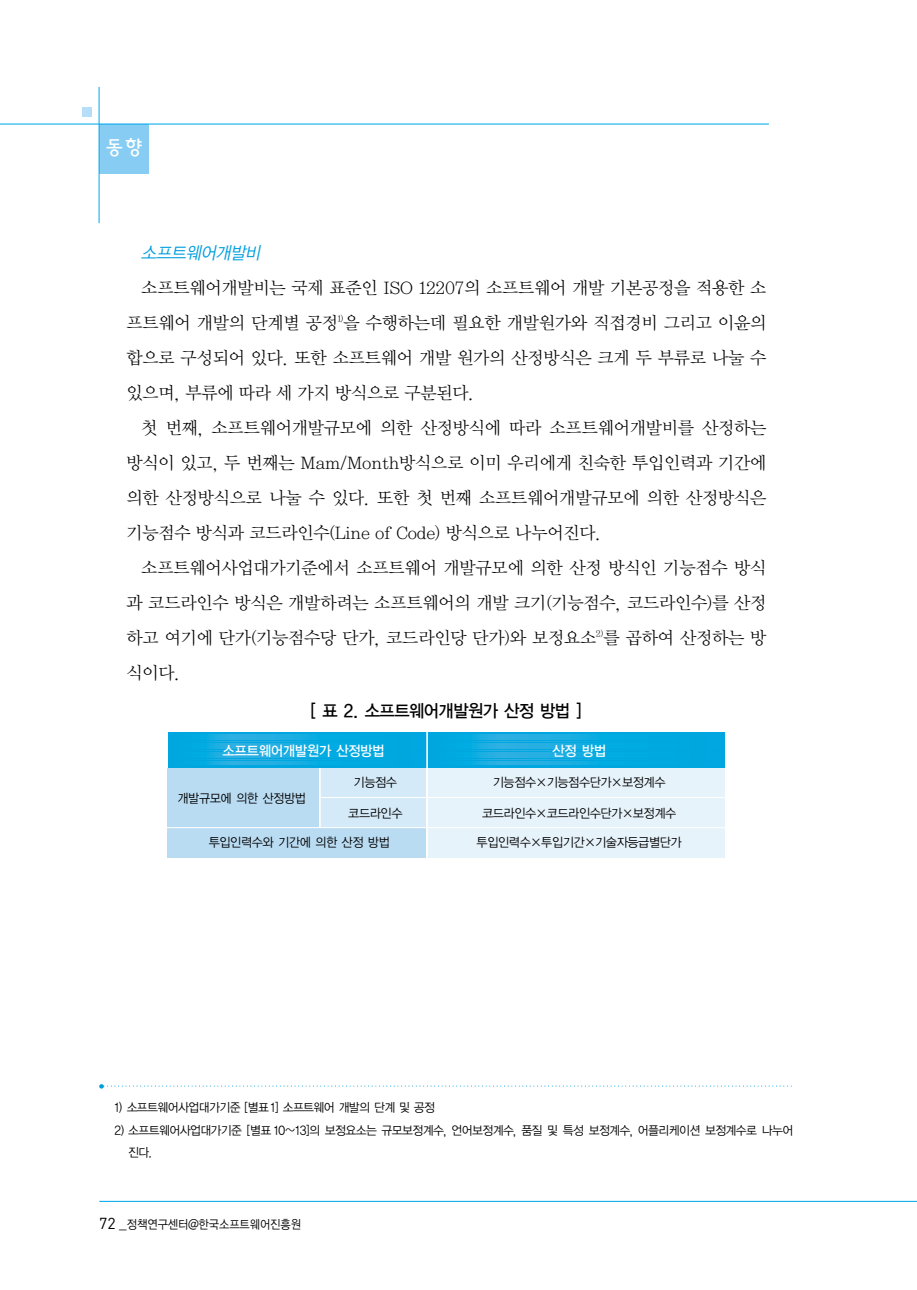
<style>
.page{position:relative;width:917px;height:1290px;background:#fff}
.page>*{position:absolute;margin:0;border:0;box-sizing:border-box;transform-origin:0 0}
.t1{font:19.25px "YGO23 KS Cpc EUC H";color:#fff}
.t2{font:17.5px/35px "Y Mj O12";letter-spacing:-.085em;color:#000;text-align:justify}
.t3{font:17.5px "YGO13";letter-spacing:-.11em;color:#000;scale:.95 1}
.t4{font:italic 17.5px "YGO12";color:#009edd;scale:.95 1}
.t5{font:14.17px "YGO13";letter-spacing:-.1em;color:#fff;scale:.95 1}
.t6{font:12.6px "YGO12";letter-spacing:-.1em;color:#000;scale:.95 1}
.t7{font:12.25px/22.8px "YGO12";letter-spacing:-.115em;color:#000;scale:.95 1}
.t8{font:12.25px "YGO12";letter-spacing:-.07em;color:#000;scale:.9 1}
.s1{font-family:"DIN";font-size:15.75px}
.s2{font-family:"DIN";font-size:14px}
</style>
<div class="page">
<div style="left:99px;top:124px;width:50px;height:50px;background:#87cdf3"></div>
<hr style="left:99px;top:1201px;width:818px;height:1px;background:#00a8ec">
<hr style="left:0;top:123px;width:769px;height:2px;background:#00a8ec">
<hr style="left:99px;top:87px;width:1px;height:136px;background:#00a8ec">
<div style="left:82px;top:107px;width:10px;height:10px;background:#b6def8"></div>
<svg style="left:99px;top:1084px;width:693px;height:4px"></svg>
<div style="left:168px;top:827px;width:258px;height:30px;background:#badcf3"></div>
<div style="left:168px;top:768px;width:151px;height:59px;background:#badcf3"></div>
<svg style="left:168px;top:732px;width:258px;height:36px;fill:#00a6df"></svg>
<svg style="left:170px;top:734px;width:254px;height:1px"></svg>
<svg style="left:170px;top:737px;width:254px;height:1px"></svg>
<svg style="left:170px;top:739px;width:254px;height:1px"></svg>
<svg style="left:170px;top:741px;width:254px;height:1px"></svg>
<svg style="left:170px;top:743px;width:254px;height:1px"></svg>
<svg style="left:170px;top:746px;width:254px;height:1px"></svg>
<svg style="left:170px;top:748px;width:254px;height:1px"></svg>
<svg style="left:170px;top:750px;width:254px;height:1px"></svg>
<svg style="left:170px;top:752px;width:254px;height:1px"></svg>
<svg style="left:170px;top:755px;width:254px;height:1px"></svg>
<svg style="left:170px;top:757px;width:254px;height:1px"></svg>
<svg style="left:170px;top:759px;width:254px;height:1px"></svg>
<svg style="left:170px;top:761px;width:254px;height:1px"></svg>
<svg style="left:170px;top:764px;width:254px;height:1px"></svg>
<div style="left:320px;top:768px;width:106px;height:59px;background:#d4eaf8"></div>
<hr style="left:319px;top:768px;width:2px;height:60px;background:#fff">
<div style="left:427px;top:768px;width:298px;height:89px;background:#e7f3fb"></div>
<svg style="left:428px;top:732px;width:297px;height:36px;fill:#00a6df"></svg>
<svg style="left:429px;top:734px;width:293px;height:1px"></svg>
<svg style="left:429px;top:737px;width:293px;height:1px"></svg>
<svg style="left:429px;top:739px;width:293px;height:1px"></svg>
<svg style="left:429px;top:741px;width:293px;height:1px"></svg>
<svg style="left:429px;top:743px;width:293px;height:1px"></svg>
<svg style="left:429px;top:746px;width:293px;height:1px"></svg>
<svg style="left:429px;top:748px;width:293px;height:1px"></svg>
<svg style="left:429px;top:750px;width:293px;height:1px"></svg>
<svg style="left:429px;top:752px;width:293px;height:1px"></svg>
<svg style="left:429px;top:755px;width:293px;height:1px"></svg>
<svg style="left:429px;top:757px;width:293px;height:1px"></svg>
<svg style="left:429px;top:759px;width:293px;height:1px"></svg>
<svg style="left:429px;top:761px;width:293px;height:1px"></svg>
<svg style="left:429px;top:764px;width:293px;height:1px"></svg>
<hr style="left:320px;top:797px;width:405px;height:1px;background:#fff">
<hr style="left:426px;top:731px;width:2px;height:126px;background:#fff">
<hr style="left:167px;top:827px;width:559px;height:1px;background:#fff">
<p class="t1" style="left:105px;top:138px;width:40px">동향</p>
<p class="t4" style="left:141px;top:245px;width:132px">소프트웨어개발비</p>
<p class="t2" style="left:126px;top:272px;width:643px;text-indent:15px">소프트웨어개발비는 국제 표준인 ISO 12207의 소프트웨어 개발 기본공정을 적용한 소 프트웨어 개발의 단계별 공정<sup>1)</sup>을 수행하는데 필요한 개발원가와 직접경비 그리고 이윤의 합으로 구성되어 있다. 또한 소프트웨어 개발 원가의 산정방식은 크게 두 부류로 나눌 수 있으며, 부류에 따라 세 가지 방식으로 구분된다.</p>
<p class="t2" style="left:126px;top:412px;width:643px;text-indent:15px">첫 번째, 소프트웨어개발규모에 의한 산정방식에 따라 소프트웨어개발비를 산정하는 방식이 있고, 두 번째는 Mam/Month방식으로 이미 우리에게 친숙한 투입인력과 기간에 의한 산정방식으로 나눌 수 있다. 또한 첫 번째 소프트웨어개발규모에 의한 산정방식은 기능점수 방식과 코드라인수(Line of Code) 방식으로 나누어진다.</p>
<p class="t2" style="left:126px;top:552px;width:643px;text-indent:15px">소프트웨어사업대가기준에서 소프트웨어 개발규모에 의한 산정 방식인 기능점수 방식 과 코드라인수 방식은 개발하려는 소프트웨어의 개발 크기(기능점수, 코드라인수)를 산정 하고 여기에 단가(기능점수당 단가, 코드라인당 단가)와 보정요소<sup>2)</sup>를 곱하여 산정하는 방 식이다.</p>
<p class="t3" style="left:310px;top:702px;width:288px">[ 표 2. 소프트웨어개발원가 산정 방법 ]</p>
<p class="t5" style="left:222px;top:744px;width:173px">소프트웨어개발원가(산정방법</p>
<p class="t6" style="left:177px;top:792px;width:138px">개발규모에(의한(산정방법</p>
<p class="t6" style="left:208px;top:836px;width:193px">투입인력수와(기간에(의한(산정(방법</p>
<p class="t5" style="left:552px;top:744px;width:59px">산정(방법</p>
<p class="t6" style="left:492px;top:777px;width:184px">기능점수×기능점수단가×보정계수</p>
<p class="t6" style="left:482px;top:807px;width:207px">코드라인수×코드라인수단가×보정계수</p>
<p class="t6" style="left:476px;top:836px;width:218px">투입인력수×투입기간×기술자등급별단가</p>
<p class="t6" style="left:353px;top:777px;width:48px">기능점수</p>
<p class="t6" style="left:348px;top:807px;width:59px">코드라인수</p>
<p class="t7" style="left:114px;top:1096px;width:340px">1) 소프트웨어사업대가기준 [별표 1] 소프트웨어 개발의 단계 및 공정</p>
<p class="t7" style="left:128px;top:1119px;width:702px;text-indent:-14px">2) 소프트웨어사업대가기준 [별표 10~13]의 보정요소는 규모보정계수, 언어보정계수, 품질 및 특성 보정계수, 어플리케이션 보정계수로 나누어 진다.</p>
<p class="t8" style="left:99px;top:1218px;width:226px"><span class="s1">72</span> <span class="s2">_</span>정책연구센터@한국소프트웨어진흥원</p>
</div>
